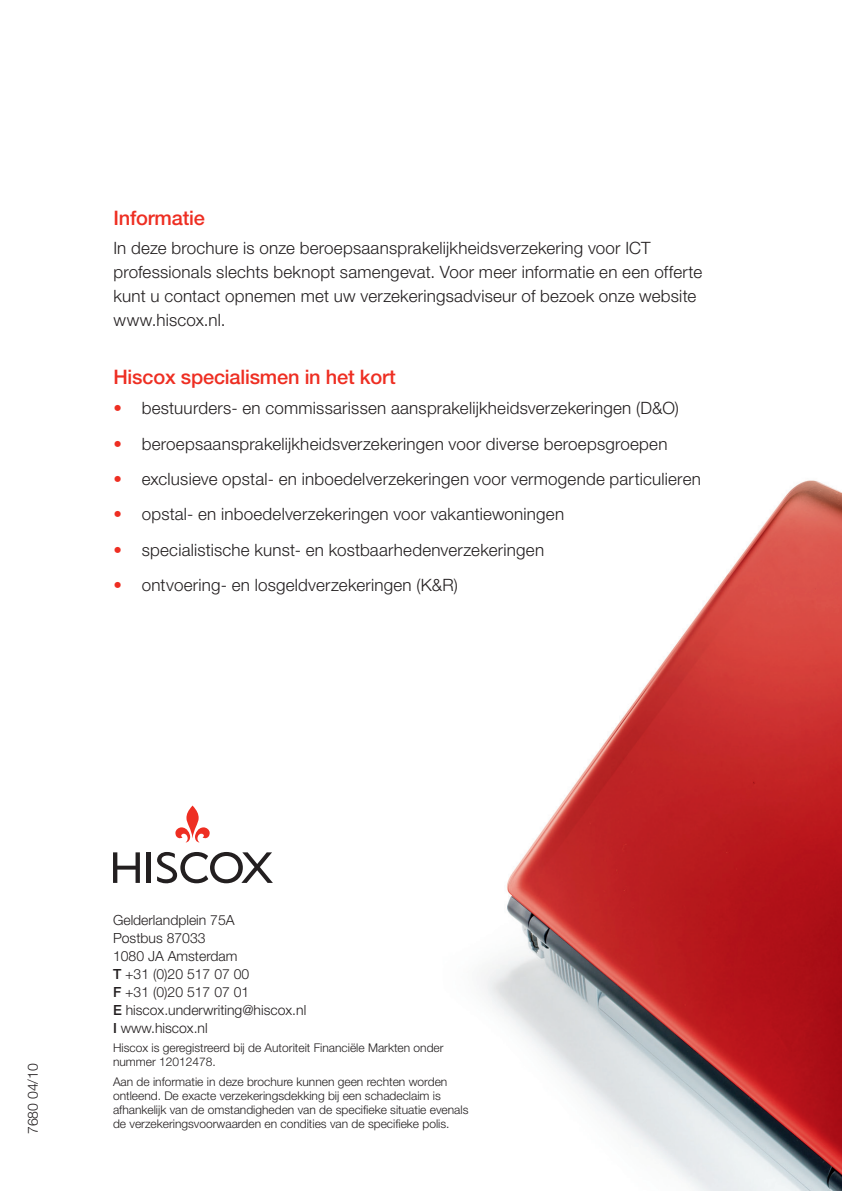
<style>
.page{position:relative;width:842px;height:1191px;background:#fff}
.page>*{position:absolute;margin:0;border:0;box-sizing:border-box;transform-origin:0 0}
.Body_copy_title{font:500 20px "Helvetica Neue LT Std";letter-spacing:-.01em;color:#ee2e22}
.bullets{font:300 17px "Helvetica Neue LT Std";letter-spacing:.015em;color:#231f20}
.Body_copy{font:300 17px/24px "Helvetica Neue LT Std";letter-spacing:.015em;color:#231f20}
.t1{font:300 14px/18px "Helvetica Neue LT Std";color:#231f20}
.t2{font:300 12px/14px "Helvetica Neue LT Std";color:#231f20}
.s1{color:#ee2e22}
.s2{font-weight:500}
</style>
<div class="page">
<img style="left:483px;top:480px;width:359px;height:711px">
<svg style="left:175px;top:805px;width:35px;height:37px"></svg>
<hr style="left:147px;top:852px;width:4px;height:31px;background:#231f20">
<svg style="left:114px;top:852px;width:26px;height:31px"></svg>
<svg style="left:157px;top:852px;width:115px;height:31px"></svg>
<p class="Body_copy_title" style="left:113px;top:206px;width:93px">Informatie</p>
<p class="Body_copy" style="left:113px;top:236px;width:590px">In deze brochure is onze beroepsaansprakelijkheidsverzekering voor ICT professionals slechts beknopt samengevat. Voor meer informatie en een offerte kunt u contact opnemen met uw verzekeringsadviseur of bezoek onze website www.hiscox.nl.</p>
<p class="Body_copy_title" style="left:113px;top:365px;width:284px">Hiscox specialismen in het kort</p>
<p class="bullets" style="left:113px;top:398px;width:567px"><span class="s1">•</span> bestuurders- en commissarissen aansprakelijkheidsverzekeringen (D&amp;O)</p>
<p class="bullets" style="left:113px;top:433px;width:556px"><span class="s1">•</span> beroepsaansprakelijkheidsverzekeringen voor diverse beroepsgroepen</p>
<p class="bullets" style="left:113px;top:468px;width:589px"><span class="s1">•</span> exclusieve opstal- en inboedelverzekeringen voor vermogende particulieren</p>
<p class="bullets" style="left:113px;top:504px;width:452px"><span class="s1">•</span> opstal- en inboedelverzekeringen voor vakantiewoningen</p>
<p class="bullets" style="left:113px;top:539px;width:432px"><span class="s1">•</span> specialistische kunst- en kostbaarhedenverzekeringen</p>
<p class="bullets" style="left:113px;top:574px;width:346px"><span class="s1">•</span> ontvoering- en losgeldverzekeringen (K&amp;R)</p>
<p class="t1" style="left:24px;top:1134px;width:72px;rotate:-90deg">7680 04/10</p>
<p class="t1" style="left:113px;top:910px;width:195px">Gelderlandplein 75A<br>Postbus 87033<br>1080 JA Amsterdam<br><span class="s2">T</span> +31 (0)20 517 07 00<br><span class="s2">F</span> +31 (0)20 517 07 01<br><span class="s2">E</span> hiscox.underwriting@hiscox.nl</p>
<p class="t1" style="left:113px;top:1018px;width:96px"><span class="s2">I</span> www.hiscox.nl</p>
<p class="t2" style="left:113px;top:1040px;width:332px">Hiscox is geregistreerd bij de Autoriteit Financiële Markten onder nummer 12012478.</p>
<p class="t2" style="left:113px;top:1074px;width:357px">Aan de informatie in deze brochure kunnen geen rechten worden ontleend. De exacte verzekeringsdekking bij een schadeclaim is afhankelijk van de omstandigheden van de specifieke situatie evenals de verzekeringsvoorwaarden en condities van de specifieke polis.</p>
</div>
